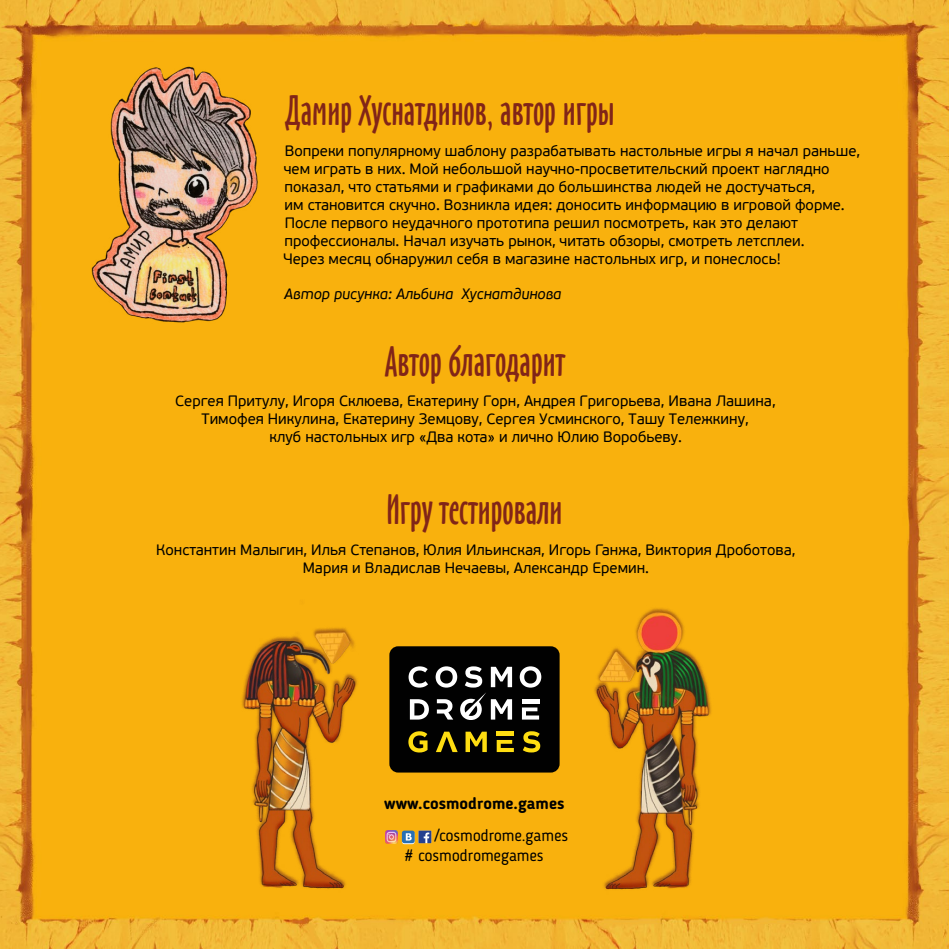
<style>
.page{position:relative;width:949px;height:949px;background:#fff}
.page>*{position:absolute;margin:0;border:0;box-sizing:border-box;transform-origin:0 0}
.t1{font:39px "Oz Handicraft BT";color:#812518}
.t2{font:16.5px/19.8px "Blogger Sans";color:#000}
.t3{font:700 16.5px "Blogger Sans";color:#000}
.t4{font:15px/18px "PF Beau Sans Pro";color:#000;text-align:center}
.t5{font:italic 15px "PF Beau Sans Pro";color:#000}
</style>
<div class="page">
<img style="left:0;top:0;width:948px;height:948px">
<div style="left:402px;top:831px;width:12px;height:12px;background:#2970b3;border-radius:2px"></div>
<svg style="left:385px;top:830px;width:46px;height:12px"></svg>
<div style="left:389px;top:646px;width:170px;height:126px;background:#010101;border-radius:9px"></div>
<svg style="left:408px;top:731px;width:19px;height:21px"></svg>
<svg style="left:436px;top:731px;width:21px;height:20px"></svg>
<svg style="left:523px;top:731px;width:17px;height:21px"></svg>
<svg style="left:408px;top:666px;width:20px;height:21px"></svg>
<svg style="left:465px;top:731px;width:21px;height:20px"></svg>
<svg style="left:519px;top:666px;width:22px;height:21px"></svg>
<svg style="left:410px;top:699px;width:19px;height:20px"></svg>
<hr style="left:496px;top:731px;width:17px;height:4px;background:#fedd11">
<svg style="left:496px;top:740px;width:17px;height:11px"></svg>
<hr style="left:521px;top:699px;width:18px;height:4px;background:#fff">
<svg style="left:521px;top:707px;width:18px;height:12px"></svg>
<svg style="left:435px;top:666px;width:77px;height:53px"></svg>
<img style="left:226px;top:590px;width:134px;height:315px">
<img style="left:590px;top:592px;width:135px;height:315px">
<img style="left:83px;top:62px;width:181px;height:266px">
<h1 class="t1" style="left:285px;top:85px;width:330px">Дамир Хуснатдинов, автор игры</h1>
<p class="t4" style="left:283px;top:142px;width:578px;text-align:left">Вопреки популярному шаблону разрабатывать настольные игры я начал раньше, чем играть в них. Мой небольшой научно-просветительский проект наглядно показал, что статьями и графиками до большинства людей не достучаться,<br>им становится скучно. Возникла идея: доносить информацию в игровой форме.<br>После первого неудачного прототипа решил посмотреть, как это делают профессионалы. Начал изучать рынок, читать обзоры, смотреть летсплеи.<br>Через месяц обнаружил себя в магазине настольных игр, и понеслось!</p>
<p class="t5" style="left:284px;top:285px;width:279px">Автор рисунка: Альбина Хуснатдинова</p>
<h1 class="t1" style="left:385px;top:335px;width:181px">Автор благодарит</h1>
<p class="t4" style="left:175px;top:392px;width:601px">Сергея Притулу, Игоря Склюева, Екатерину Горн, Андрея Григорьева, Ивана Лашина,<br>Тимофея Никулина, Екатерину Земцову, Сергея Усминского, Ташу Тележкину,<br>клуб настольных игр «Два кота» и лично Юлию Воробьеву.</p>
<h1 class="t1" style="left:386px;top:484px;width:178px">Игру тестировали</h1>
<p class="t4" style="left:156px;top:541px;width:640px">Константин Малыгин, Илья Степанов, Юлия Ильинская, Игорь Ганжа, Виктория Дроботова,<br>Мария и Владислав Нечаевы, Александр Еремин.</p>
<p class="t3" style="left:384px;top:792px;width:182px">www.cosmodrome.games</p>
<p class="t2" style="left:404px;top:825px;width:165px;text-indent:30px">/cosmodrome.games # cosmodromegames</p>
</div>
